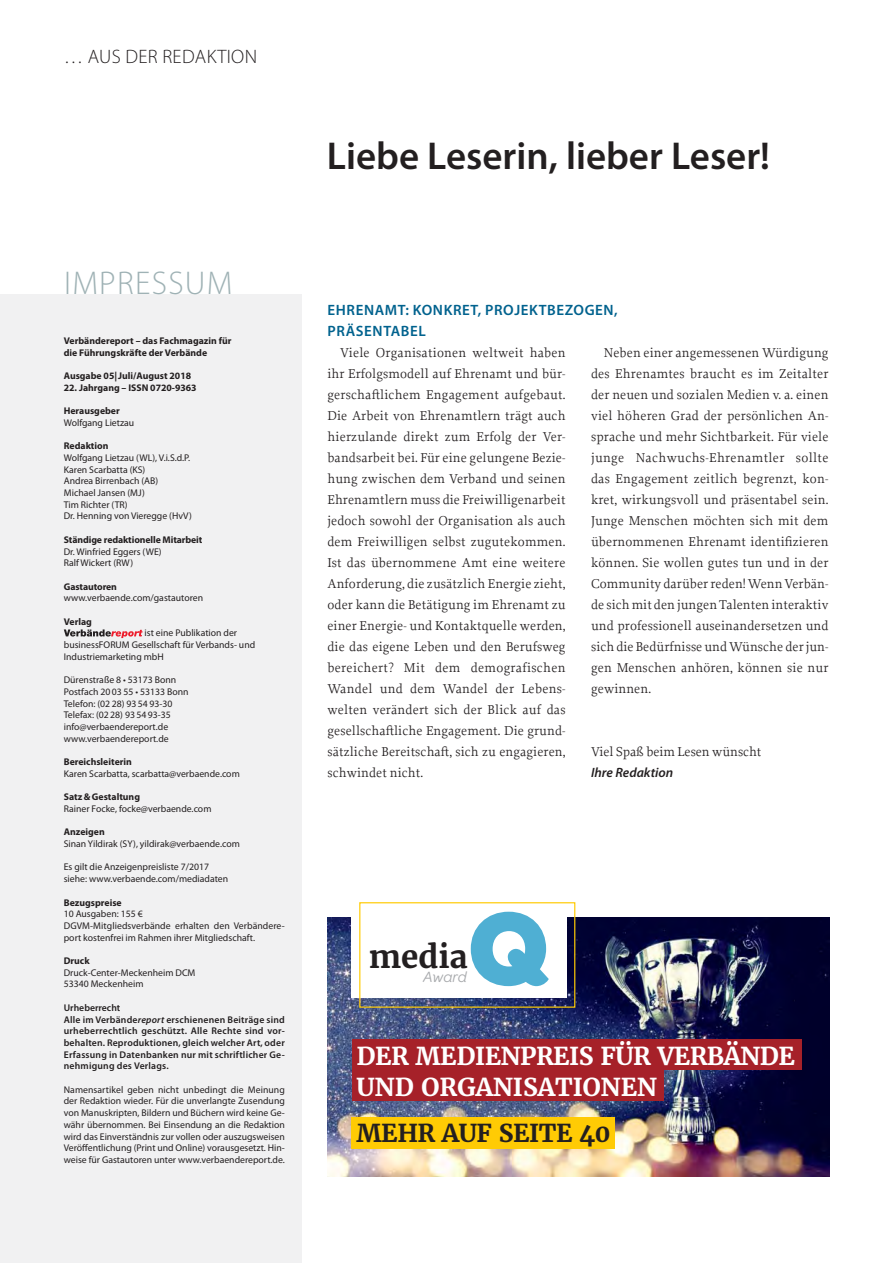
<style>
.page{position:relative;width:893px;height:1263px;background:#fff}
.page>*{position:absolute;margin:0;border:0;box-sizing:border-box;transform-origin:0 0}
.t1{font:700 110.25px "Omnes";color:#4fafd3}
.t2{font:600 39px "Myriad Pro";color:#231f20}
.t3{font:300 33px "Myriad Pro";letter-spacing:.04em;color:#9fb2b5}
.t4{font:700 31.5px "Merriweather";color:#231f20}
.t5{font:700 24.6px/30.6px "Merriweather";letter-spacing:-.02em;color:#fff}
.t6{font:700 24.6px "Merriweather";letter-spacing:-.02em;color:#231f20}
.t7{font:300 19.5px "Myriad Pro";letter-spacing:.02em;color:#231f20}
.t8{font:italic 15.75px "Omnes";color:#a7a9ac}
.t9{font:600 15px/21px "Myriad Pro";letter-spacing:.04em;color:#00628e}
.t10{font:13.5px/21px "Proforma";letter-spacing:.01em;color:#231f20;text-align:justify}
.t11{font:italic 600 13.5px "Myriad Pro";color:#231f20}
.t12{font:9.75px/11.7px "Myriad Pro";color:#231f20}
.t13{font:700 9.75px/11.7px "Myriad Pro";color:#231f20}
.t14{font:600 9.75px/11.7px "Myriad Pro";letter-spacing:.02em;color:#231f20}
.s1{font-style:italic}
</style>
<div class="page">
<div style="left:0;top:294px;width:302px;height:969px;background:#f1f1f2"></div>
<svg style="left:64px;top:629px;width:79px;height:9px"></svg>
<img style="left:327px;top:917px;width:502px;height:259px">
<div style="left:352px;top:885px;width:215px;height:113px;background:#fff"></div>
<div style="left:359px;top:902px;width:216px;height:106px;border:1px solid #ffcb04"></div>
<div style="left:352px;top:1040px;width:449px;height:30px;background:#a62129"></div>
<div style="left:352px;top:1071px;width:311px;height:30px;background:#a62129"></div>
<div style="left:352px;top:1117px;width:263px;height:31px;background:#ffcb04"></div>
<h3 class="t7" style="left:64px;top:49px;width:195px">… AUS DER REDAKTION</h3>
<h3 class="t3" style="left:64px;top:271px;width:170px">IMPRESSUM</h3>
<p class="t13" style="left:64px;top:336px;width:169px">Verbändereport – das Fachmagazin für die Führungskräfte der Verbände</p>
<p class="t13" style="left:64px;top:371px;width:129px">Ausgabe 05|Juli/August 2018</p>
<p class="t13" style="left:64px;top:382px;width:134px">22. Jahrgang – ISSN 0720-9363</p>
<p class="t13" style="left:64px;top:406px;width:58px">Herausgeber</p>
<p class="t12" style="left:64px;top:418px;width:72px">Wolfgang Lietzau</p>
<p class="t13" style="left:64px;top:441px;width:46px">Redaktion</p>
<p class="t12" style="left:64px;top:453px;width:130px">Wolfgang Lietzau (WL), V.i.S.d.P.<br>Karen Scarbatta (KS)<br>Andrea Birrenbach (AB)<br>Michael Jansen (MJ)<br>Tim Richter (TR)<br>Dr. Henning von Vieregge (HvV)</p>
<p class="t13" style="left:64px;top:535px;width:140px">Ständige redaktionelle Mitarbeit</p>
<p class="t12" style="left:64px;top:546px;width:99px">Dr. Winfried Eggers (WE)<br>Ralf Wickert (RW)</p>
<p class="t13" style="left:64px;top:581px;width:55px">Gastautoren</p>
<p class="t12" style="left:64px;top:593px;width:141px">www.verbaende.com/gastautoren</p>
<p class="t13" style="left:64px;top:616px;width:30px">Verlag</p>
<p class="t12" style="left:64px;top:628px;width:193px;text-indent:81px">ist eine Publikation der businessFORUM Gesellschaft für Verbands- und<br>Industriemarketing mbH</p>
<p class="t12" style="left:64px;top:675px;width:126px">Dürenstraße 8 • 53173 Bonn<br>Postfach 20 03 55 • 53133 Bonn<br>Telefon: (02 28) 93 54 93-30<br>Telefax: (02 28) 93 54 93-35 info@verbaendereport.de www.verbaendereport.de</p>
<p class="t13" style="left:64px;top:757px;width:70px">Bereichsleiterin</p>
<p class="t12" style="left:64px;top:769px;width:178px">Karen Scarbatta, scarbatta@verbaende.com</p>
<p class="t13" style="left:64px;top:792px;width:78px">Satz &amp; Gestaltung</p>
<p class="t12" style="left:64px;top:804px;width:149px">Rainer Focke, focke@verbaende.com</p>
<p class="t13" style="left:64px;top:827px;width:42px">Anzeigen</p>
<p class="t12" style="left:64px;top:839px;width:178px">Sinan Yildirak (SY), yildirak@verbaende.com</p>
<p class="t12" style="left:64px;top:862px;width:166px">Es gilt die Anzeigenpreisliste 7/2017 siehe: www.verbaende.com/mediadaten</p>
<p class="t13" style="left:64px;top:897px;width:59px">Bezugspreise</p>
<p class="t12" style="left:64px;top:909px;width:223px">10 Ausgaben: 155 €<br>DGVM-Mitgliedsverbände erhalten den Verbändere&shy;port kostenfrei im Rahmen ihrer Mitgliedschaft.</p>
<p class="t13" style="left:64px;top:956px;width:27px">Druck</p>
<p class="t12" style="left:64px;top:968px;width:133px">Druck-Center-Meckenheim DCM<br>53340 Meckenheim</p>
<p class="t14" style="left:64px;top:1003px;width:223px">Urheberrecht<br>Alle im Verbände<span class="s1">report</span> erschienenen Beiträge sind urheberrechtlich geschützt. Alle Rechte sind vor&shy;behalten. Reproduktionen, gleich welcher Art, oder Erfassung in Datenbanken nur mit schriftlicher Ge&shy;nehmigung des Verlags.</p>
<p class="t12" style="left:64px;top:1085px;width:223px;text-align:justify">Namensartikel geben nicht unbedingt die Meinung der Redaktion wieder. Für die unverlangte Zusendung von Manuskripten, Bildern und Büchern wird keine Ge&shy;währ übernommen. Bei Einsendung an die Redaktion wird das Einverständnis zur vollen oder auszugsweisen Veröffentlichung (Print und Online) vorausgesetzt. Hin&shy;weise für Gastautoren unter www.verbaendereport.de.</p>
<h2 class="t2" style="left:327px;top:141px;width:445px">Liebe Leserin, lieber Leser!</h2>
<p class="t9" style="left:328px;top:301px;width:292px">EHRENAMT: KONKRET, PROJEKTBEZOGEN,<br>PRÄSENTABEL</p>
<p class="t10" style="left:327px;top:343px;width:240px;text-indent:13px">Viele Organisationen weltweit haben ihr Erfolgsmodell auf Ehrenamt und bür&shy;gerschaftlichem Engagement aufgebaut.<br>Die Arbeit von Ehrenamtlern trägt auch hierzulande direkt zum Erfolg der Ver&shy;bandsarbeit bei. Für eine gelungene Bezie&shy;hung zwischen dem Verband und seinen Ehrenamtlern muss die Freiwilligenarbeit jedoch sowohl der Organisation als auch dem Freiwilligen selbst zugutekommen.<br>Ist das übernommene Amt eine weitere Anforderung, die zusätzlich Energie zieht, oder kann die Betätigung im Ehrenamt zu einer Energie- und Kontaktquelle werden, die das eigene Leben und den Berufsweg bereichert? Mit dem demografischen Wandel und dem Wandel der Lebens&shy;welten verändert sich der Blick auf das gesellschaftliche Engagement. Die grund&shy;sätzliche Bereitschaft, sich zu engagieren, schwindet nicht.</p>
<p class="t10" style="left:591px;top:343px;width:239px;text-indent:13px">Neben einer angemessenen Würdigung des Ehrenamtes braucht es im Zeitalter der neuen und sozialen Medien v. a. einen viel höheren Grad der persönlichen An&shy;sprache und mehr Sichtbarkeit. Für viele junge Nachwuchs-Ehrenamtler sollte das Engagement zeitlich begrenzt, kon&shy;kret, wirkungsvoll und präsentabel sein.<br>Junge Menschen möchten sich mit dem übernommenen Ehrenamt identifizieren können. Sie wollen gutes tun und in der Community darüber reden! Wenn Verbän&shy;de sich mit den jungen Talenten interaktiv und professionell auseinandersetzen und sich die Bedürfnisse und Wünsche der jun&shy;gen Menschen anhören, können sie nur gewinnen.</p>
<p class="t10" style="left:591px;top:742px;width:172px">Viel Spaß beim Lesen wünscht</p>
<p class="t11" style="left:591px;top:768px;width:84px">Ihre Redaktion</p>
<h1 class="t1" style="left:468px;top:896px;width:82px">Q</h1>
<h3 class="t4" style="left:369px;top:936px;width:101px">media</h3>
<p class="t8" style="left:423px;top:971px;width:45px">Award</p>
<h3 class="t5" style="left:357px;top:1041px;width:440px">DER MEDIENPREIS FÜR VERBÄNDE<br>UND ORGANISATIONEN</h3>
<h3 class="t6" style="left:357px;top:1118px;width:256px">MEHR AUF SEITE 40</h3>
</div>
